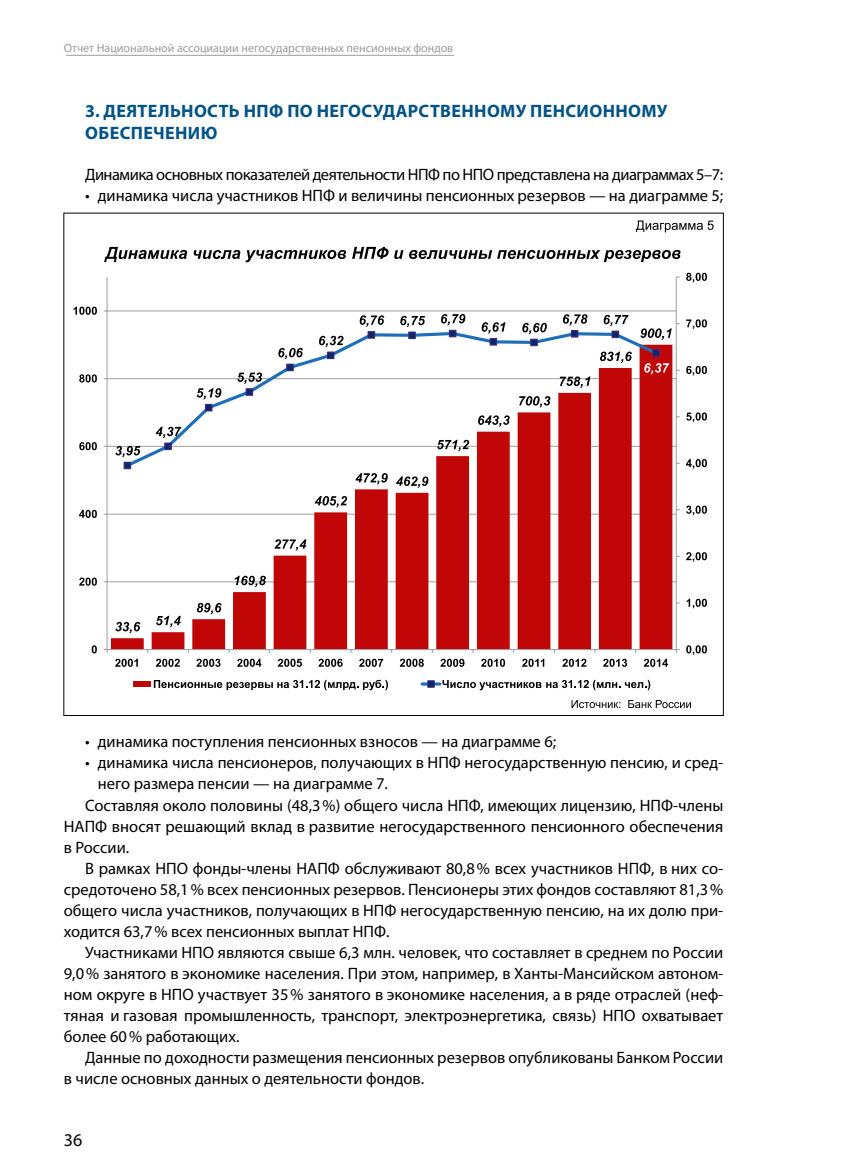
<style>
.page{position:relative;width:851px;height:1170px;background:#fff}
.page>*{position:absolute;margin:0;border:0;box-sizing:border-box;transform-origin:0 0}
.t1{font:700 18px/21.6px "Myriad Pro";letter-spacing:.02em;color:#005386}
.t2{font:18px "Myriad Pro";color:#000}
.t3{font:16.5px "Myriad Pro";color:#000}
.t4{font:16.5px "Myriad Pro";letter-spacing:-.03em;color:#000}
.t5{font:12px "Myriad Pro";color:#9c9c9d}
</style>
<div class="page">
<hr style="left:66px;top:55px;width:388px;height:1px;background:#9c9c9d">
<svg style="left:104px;top:247px;width:83px;height:15px"></svg>
<svg style="left:194px;top:250px;width:152px;height:12px"></svg>
<svg style="left:352px;top:247px;width:36px;height:12px"></svg>
<svg style="left:394px;top:250px;width:9px;height:9px"></svg>
<svg style="left:409px;top:250px;width:271px;height:12px"></svg>
<svg style="left:636px;top:220px;width:77px;height:12px"></svg>
<svg style="left:571px;top:700px;width:49px;height:8px"></svg>
<svg style="left:628px;top:700px;width:62px;height:8px"></svg>
<hr style="left:107px;top:581px;width:569px;height:1px;background:#a1a2a2">
<hr style="left:107px;top:513px;width:569px;height:1px;background:#a1a2a2">
<hr style="left:107px;top:446px;width:569px;height:1px;background:#a1a2a2">
<hr style="left:107px;top:378px;width:569px;height:1px;background:#a1a2a2">
<hr style="left:107px;top:310px;width:569px;height:1px;background:#a1a2a2">
<svg style="left:111px;top:345px;width:561px;height:304px;fill:#c10607"></svg>
<hr style="left:675px;top:277px;width:1px;height:372px;background:#a1a2a2">
<hr style="left:106px;top:277px;width:2px;height:372px;background:#a1a2a2">
<hr style="left:107px;top:649px;width:569px;height:1px;background:#a1a2a2">
<svg style="left:123px;top:330px;width:537px;height:139px"></svg>
<div style="left:124px;top:461px;width:7px;height:8px;background:#142562;border:1px solid #312e88"></div>
<div style="left:164px;top:442px;width:8px;height:8px;background:#142562;border:1px solid #312e88"></div>
<div style="left:205px;top:404px;width:7px;height:7px;background:#142562;border:1px solid #312e88"></div>
<div style="left:245px;top:388px;width:8px;height:8px;background:#142562;border:1px solid #312e88"></div>
<div style="left:286px;top:363px;width:8px;height:8px;background:#142562;border:1px solid #312e88"></div>
<div style="left:327px;top:351px;width:7px;height:8px;background:#142562;border:1px solid #312e88"></div>
<div style="left:367px;top:331px;width:8px;height:7px;background:#142562;border:1px solid #312e88"></div>
<div style="left:408px;top:331px;width:8px;height:8px;background:#142562;border:1px solid #312e88"></div>
<div style="left:449px;top:330px;width:7px;height:7px;background:#142562;border:1px solid #312e88"></div>
<div style="left:489px;top:338px;width:8px;height:7px;background:#142562;border:1px solid #312e88"></div>
<div style="left:530px;top:338px;width:7px;height:8px;background:#142562;border:1px solid #312e88"></div>
<div style="left:570px;top:330px;width:8px;height:7px;background:#142562;border:1px solid #312e88"></div>
<div style="left:611px;top:330px;width:8px;height:8px;background:#142562;border:1px solid #312e88"></div>
<div style="left:652px;top:349px;width:7px;height:8px;background:#142562;border:1px solid #312e88"></div>
<svg style="left:115px;top:622px;width:25px;height:11px"></svg>
<svg style="left:156px;top:615px;width:25px;height:12px"></svg>
<svg style="left:197px;top:603px;width:24px;height:11px"></svg>
<svg style="left:234px;top:575px;width:32px;height:12px"></svg>
<svg style="left:274px;top:539px;width:32px;height:11px"></svg>
<svg style="left:315px;top:496px;width:32px;height:11px"></svg>
<svg style="left:355px;top:473px;width:32px;height:11px"></svg>
<svg style="left:396px;top:476px;width:32px;height:12px"></svg>
<svg style="left:437px;top:440px;width:32px;height:11px"></svg>
<svg style="left:478px;top:415px;width:31px;height:12px"></svg>
<svg style="left:519px;top:396px;width:31px;height:11px"></svg>
<svg style="left:559px;top:376px;width:31px;height:12px"></svg>
<svg style="left:600px;top:351px;width:31px;height:12px"></svg>
<svg style="left:640px;top:323px;width:39px;height:17px"></svg>
<svg style="left:115px;top:446px;width:25px;height:11px"></svg>
<svg style="left:156px;top:426px;width:25px;height:12px"></svg>
<svg style="left:197px;top:388px;width:24px;height:11px"></svg>
<svg style="left:237px;top:372px;width:25px;height:12px"></svg>
<svg style="left:278px;top:348px;width:25px;height:11px"></svg>
<svg style="left:319px;top:336px;width:24px;height:11px"></svg>
<svg style="left:359px;top:315px;width:25px;height:12px"></svg>
<svg style="left:400px;top:316px;width:25px;height:11px"></svg>
<svg style="left:441px;top:314px;width:24px;height:11px"></svg>
<svg style="left:481px;top:322px;width:24px;height:11px"></svg>
<svg style="left:522px;top:323px;width:24px;height:11px"></svg>
<svg style="left:563px;top:314px;width:24px;height:11px"></svg>
<svg style="left:603px;top:315px;width:25px;height:11px"></svg>
<svg style="left:644px;top:363px;width:25px;height:11px"></svg>
<svg style="left:686px;top:645px;width:20px;height:10px"></svg>
<svg style="left:686px;top:598px;width:20px;height:10px"></svg>
<svg style="left:686px;top:552px;width:20px;height:10px"></svg>
<svg style="left:686px;top:505px;width:20px;height:10px"></svg>
<svg style="left:686px;top:459px;width:20px;height:10px"></svg>
<svg style="left:686px;top:412px;width:20px;height:10px"></svg>
<svg style="left:686px;top:366px;width:20px;height:9px"></svg>
<svg style="left:686px;top:319px;width:20px;height:10px"></svg>
<svg style="left:686px;top:273px;width:20px;height:9px"></svg>
<svg style="left:92px;top:645px;width:5px;height:8px"></svg>
<svg style="left:79px;top:577px;width:18px;height:8px"></svg>
<svg style="left:79px;top:510px;width:18px;height:8px"></svg>
<svg style="left:79px;top:442px;width:18px;height:8px"></svg>
<svg style="left:79px;top:374px;width:18px;height:8px"></svg>
<svg style="left:73px;top:306px;width:24px;height:9px"></svg>
<svg style="left:115px;top:658px;width:23px;height:8px"></svg>
<svg style="left:156px;top:658px;width:24px;height:8px"></svg>
<svg style="left:196px;top:658px;width:24px;height:8px"></svg>
<svg style="left:237px;top:658px;width:24px;height:8px"></svg>
<svg style="left:278px;top:658px;width:24px;height:8px"></svg>
<svg style="left:318px;top:658px;width:24px;height:8px"></svg>
<svg style="left:359px;top:658px;width:24px;height:8px"></svg>
<svg style="left:400px;top:658px;width:24px;height:8px"></svg>
<svg style="left:440px;top:658px;width:24px;height:8px"></svg>
<svg style="left:481px;top:658px;width:24px;height:8px"></svg>
<svg style="left:522px;top:658px;width:22px;height:8px"></svg>
<svg style="left:562px;top:658px;width:24px;height:8px"></svg>
<svg style="left:603px;top:658px;width:24px;height:8px"></svg>
<svg style="left:644px;top:658px;width:24px;height:8px"></svg>
<div style="left:133px;top:681px;width:18px;height:5px;background:#c10607"></div>
<svg style="left:154px;top:679px;width:234px;height:11px"></svg>
<hr style="left:422px;top:682px;width:18px;height:3px;background:#1d6eb7">
<div style="left:427px;top:680px;width:7px;height:7px;background:#142562;border:1px solid #312e88"></div>
<svg style="left:442px;top:679px;width:208px;height:11px"></svg>
<p class="t5" style="left:64px;top:40px;width:391px">Отчет Национальной ассоциации негосударственных пенсионных фондов</p>
<p class="t1" style="left:85px;top:100px;width:583px">3. ДЕЯТЕЛЬНОСТЬ НПФ ПО НЕГОСУДАРСТВЕННОМУ ПЕНСИОННОМУ<br>ОБЕСПЕЧЕНИЮ</p>
<p class="t4" style="left:85px;top:164px;width:639px">Динамика основных показателей деятельности НПФ по НПО представлена на диаграммах 5–7:</p>
<p class="t3" style="left:85px;top:185px;width:639px">• динамика числа участников НПФ и величины пенсионных резервов — на диаграмме 5;</p>
<p class="t3" style="left:85px;top:731px;width:472px">• динамика поступления пенсионных взносов — на диаграмме 6;</p>
<p class="t3" style="left:85px;top:752px;width:639px">• динамика числа пенсионеров, получающих в НПФ негосударственную пенсию, и сред-</p>
<p class="t3" style="left:98px;top:773px;width:291px">него размера пенсии — на диаграмме 7.</p>
<p class="t3" style="left:85px;top:794px;width:639px">Составляя около половины (48,3%) общего числа НПФ, имеющих лицензию, НПФ-члены</p>
<p class="t3" style="left:64px;top:815px;width:661px">НАПФ вносят решающий вклад в развитие негосударственного пенсионного обеспечения</p>
<p class="t3" style="left:64px;top:836px;width:67px">в России.</p>
<p class="t3" style="left:85px;top:857px;width:639px">В рамках НПО фонды-члены НАПФ обслуживают 80,8% всех участников НПФ, в них со-</p>
<p class="t3" style="left:64px;top:878px;width:661px">средоточено 58,1% всех пенсионных резервов. Пенсионеры этих фондов составляют 81,3%</p>
<p class="t3" style="left:64px;top:899px;width:661px">общего числа участников, получающих в НПФ негосударственную пенсию, на их долю при-</p>
<p class="t3" style="left:64px;top:920px;width:327px">ходится 63,7% всех пенсионных выплат НПФ.</p>
<p class="t3" style="left:85px;top:941px;width:639px">Участниками НПО являются свыше 6,3 млн. человек, что составляет в среднем по России</p>
<p class="t3" style="left:64px;top:962px;width:661px">9,0% занятого в экономике населения. При этом, например, в Ханты-Мансийском автоном-</p>
<p class="t3" style="left:64px;top:983px;width:661px">ном округе в НПО участвует 35% занятого в экономике населения, а в ряде отраслей (неф-</p>
<p class="t3" style="left:64px;top:1004px;width:661px">тяная и газовая промышленность, транспорт, электроэнергетика, связь) НПО охватывает</p>
<p class="t3" style="left:64px;top:1025px;width:177px">более 60% работающих.</p>
<p class="t3" style="left:85px;top:1046px;width:639px">Данные по доходности размещения пенсионных резервов опубликованы Банком России</p>
<p class="t3" style="left:64px;top:1067px;width:362px">в числе основных данных о деятельности фондов.</p>
<p class="t2" style="left:64px;top:1128px;width:20px">36</p>
</div>
